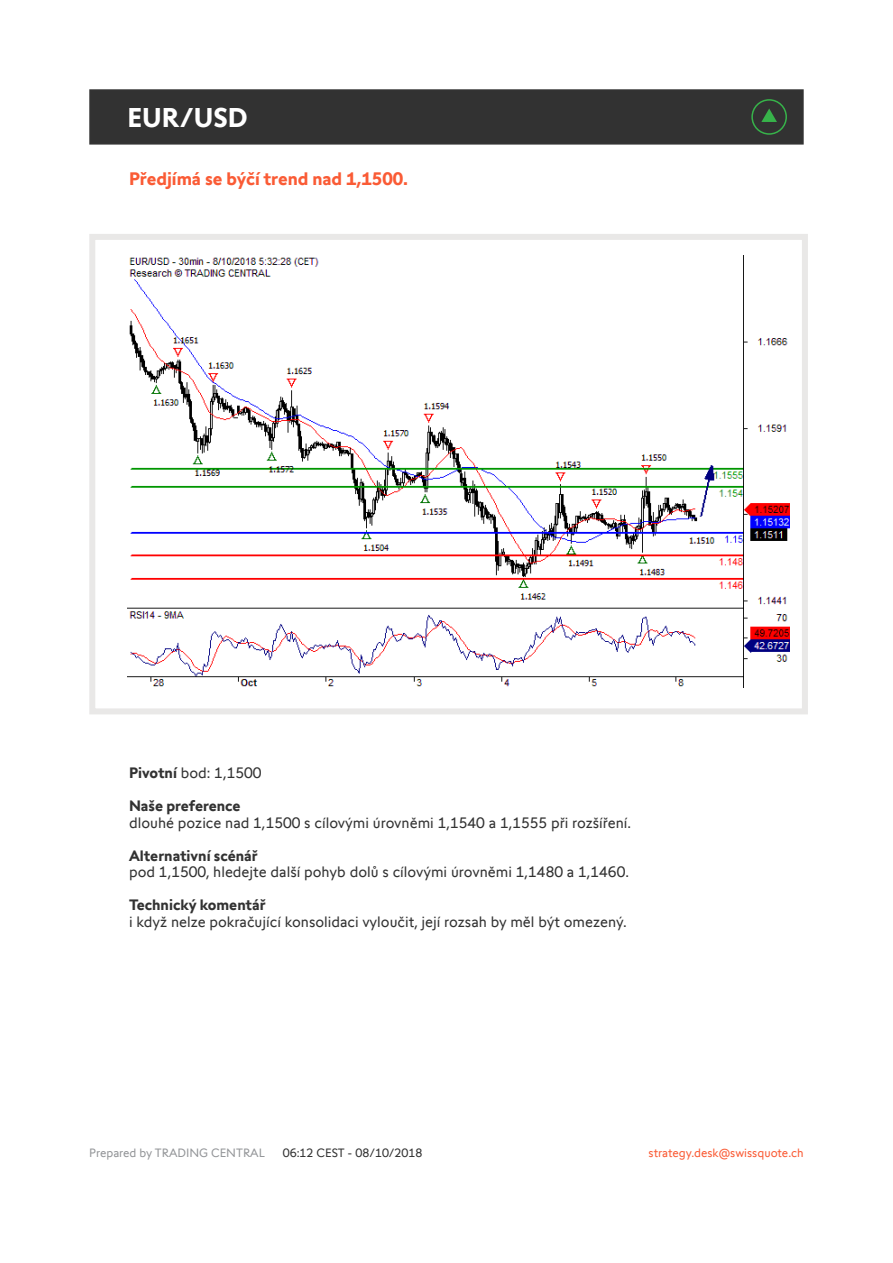
<style>
.page{position:relative;width:893px;height:1263px;background:#fff}
.page>*{position:absolute;margin:0;border:0;box-sizing:border-box;transform-origin:0 0}
.t1{font:700 27px "Swissquote CT";color:#fff}
.t2{font:700 18px "Swissquote CT";color:#fa5b35}
.t3{font:15px "Swissquote CT";color:#323232}
.t4{font:700 15px "Swissquote CT";color:#323232}
.t5{font:12px "Swissquote CT";color:#fa5b35}
.t6{font:12px "Swissquote CT";color:#939598}
.t7{font:12px "Swissquote CT";color:#323232}
.s1{font-weight:700}
</style>
<div class="page">
<div style="left:89px;top:234px;width:719px;height:480px;border:6px solid #e9e8e7"></div>
<div style="left:89px;top:89px;width:715px;height:56px;background:#323232;border:2px solid #323232"></div>
<img style="left:128px;top:255px;width:661px;height:432px">
<svg style="left:751px;top:99px;width:36px;height:36px"></svg>
<h1 class="t1" style="left:128px;top:101px;width:122px">EUR/USD</h1>
<p class="t2" style="left:129px;top:168px;width:281px">Předjímá se býčí trend nad 1,1500.</p>
<p class="t3" style="left:129px;top:764px;width:134px"><span class="s1">Pivotní</span> bod: 1,1500</p>
<p class="t4" style="left:129px;top:797px;width:113px">Naše preference</p>
<p class="t3" style="left:129px;top:814px;width:503px">dlouhé pozice nad 1,1500 s cílovými úrovněmi 1,1540 a 1,1555 při rozšíření.</p>
<p class="t4" style="left:129px;top:846px;width:130px">Alternativní scénář</p>
<p class="t3" style="left:129px;top:863px;width:501px">pod 1,1500, hledejte další pohyb dolů s cílovými úrovněmi 1,1480 a 1,1460.</p>
<p class="t4" style="left:129px;top:896px;width:138px">Technický komentář</p>
<p class="t3" style="left:129px;top:913px;width:499px">i když nelze pokračující konsolidaci vyloučit, její rozsah by měl být omezený.</p>
<p class="t6" style="left:89px;top:1145px;width:177px">Prepared by TRADING CENTRAL</p>
<p class="t7" style="left:283px;top:1145px;width:141px">06:12 CEST - 08/10/2018</p>
<p class="t5" style="left:649px;top:1145px;width:157px">strategy.desk@swissquote.ch</p>
</div>
